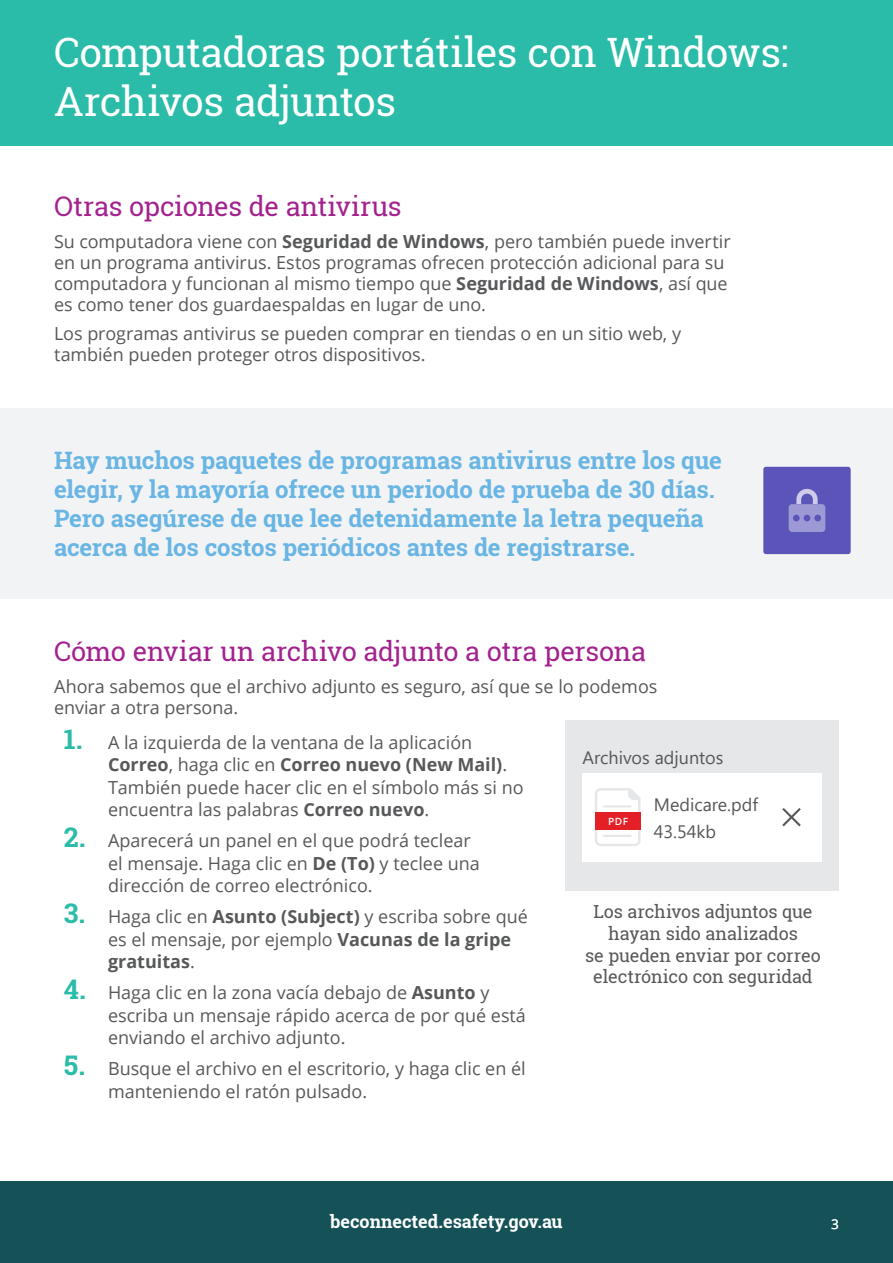
<style>
.page{position:relative;width:893px;height:1263px;background:#fff}
.page>*{position:absolute;margin:0;border:0;box-sizing:border-box;transform-origin:0 0}
.t1{font:40.5px/48.6px "Roboto Slab";letter-spacing:-.015em;color:#fff}
.t2{font:27px "Roboto Slab";letter-spacing:-.01em;color:#a3228e}
.t3{font:700 24px/28.8px "Roboto Slab";letter-spacing:-.01em;color:#69b5e4}
.t4{font:18px/22.5px "Open Sans";color:#57585a}
.t5{font:18px/21.6px "Roboto Slab";letter-spacing:-.005em;color:#57585a;text-align:center}
.t6{font:18px/26.7px "Segoe UI";color:#57585a}
.t7{font:700 18px "Roboto Slab";color:#fff}
.t8{font:13.5px "Open Sans";color:#fff}
.t9{font:600 9.9px "Open Sans";color:#fff}
.s1{font-weight:700}
.s2{font-family:"Roboto Slab";font-weight:700;font-size:27px;color:#2abca8}
</style>
<div class="page">
<div style="left:0;top:1181px;width:893px;height:82px;background:#155257"></div>
<div style="left:0;top:0;width:893px;height:145px;background:#2abca8"></div>
<div style="left:0;top:408px;width:893px;height:191px;background:#f2f3f4"></div>
<div style="left:763px;top:467px;width:88px;height:87px;background:#5c55b9;border-radius:3px"></div>
<svg style="left:796px;top:489px;width:22px;height:15px"></svg>
<div style="left:789px;top:504px;width:36px;height:28px;background:#9c99d4;border-radius:3px"></div>
<svg style="left:804px;top:515px;width:6px;height:6px"></svg>
<div style="left:814px;top:515px;width:7px;height:6px;background:#5c55b9;border-radius:50%"></div>
<div style="left:793px;top:515px;width:7px;height:6px;background:#5c55b9;border-radius:50%"></div>
<div style="left:566px;top:721px;width:273px;height:170px;background:#e6e7e9"></div>
<div style="left:583px;top:773px;width:239px;height:88px;background:#fff"></div>
<svg style="left:595px;top:788px;width:46px;height:58px"></svg>
<hr style="left:603px;top:805px;width:29px;height:2px;background:#e6e7e9">
<hr style="left:603px;top:835px;width:29px;height:2px;background:#e6e7e9">
<div style="left:595px;top:812px;width:46px;height:18px;background:#e22025"></div>
<svg style="left:782px;top:808px;width:19px;height:19px"></svg>
<h1 class="t1" style="left:54px;top:28px;width:736px">Computadoras portátiles con Windows:<br>Archivos adjuntos</h1>
<h2 class="t2" style="left:54px;top:188px;width:349px">Otras opciones de antivirus</h2>
<p class="t4" style="left:54px;top:230px;width:678px;line-height:21px">Su computadora viene con <span class="s1">Seguridad de Windows</span>, pero también puede invertir en un programa antivirus. Estos programas ofrecen protección adicional para su computadora y funcionan al mismo tiempo que <span class="s1">Seguridad de Windows</span>, así que es como tener dos guardaespaldas en lugar de uno.</p>
<p class="t4" style="left:54px;top:323px;width:629px;line-height:21px">Los programas antivirus se pueden comprar en tiendas o en un sitio web, y también pueden proteger otros dispositivos.</p>
<h3 class="t3" style="left:54px;top:446px;width:669px">Hay muchos paquetes de programas antivirus entre los que elegir, y la mayoría ofrece un periodo de prueba de 30 días.<br>Pero asegúrese de que lee detenidamente la letra pequeña acerca de los costos periódicos antes de registrarse.</h3>
<h2 class="t2" style="left:54px;top:633px;width:593px">Cómo enviar un archivo adjunto a otra persona</h2>
<p class="t4" style="left:54px;top:675px;width:605px;line-height:21px">Ahora sabemos que el archivo adjunto es seguro, así que se lo podemos enviar a otra persona.</p>
<p class="t4" style="left:108px;top:730px;width:417px;text-indent:-44px"><span class="s2">1.</span> A la izquierda de la ventana de la aplicación <span class="s1">Correo</span>, haga clic en <span class="s1">Correo nuevo (New Mail)</span>.<br>También puede hacer clic en el símbolo más si no encuentra las palabras <span class="s1">Correo nuevo</span>.</p>
<p class="t4" style="left:108px;top:829px;width:373px;text-indent:-44px"><span class="s2">2.</span> Aparecerá un panel en el que podrá teclear el mensaje. Haga clic en <span class="s1">De (To)</span> y teclee una dirección de correo electrónico.</p>
<p class="t6" style="left:583px;top:744px;width:142px">Archivos adjuntos</p>
<p class="t6" style="left:654px;top:791px;width:106px">Medicare.pdf<br>43.54kb</p>
<p class="t9" style="left:608px;top:815px;width:22px">PDF</p>
<p class="t4" style="left:108px;top:905px;width:421px;text-indent:-44px"><span class="s2">3.</span> Haga clic en <span class="s1">Asunto (Subject)</span> y escriba sobre qué es el mensaje, por ejemplo <span class="s1">Vacunas de la gripe gratuitas</span>.</p>
<p class="t5" style="left:585px;top:901px;width:237px">Los archivos adjuntos que hayan sido analizados<br>se pueden enviar por correo electrónico con seguridad</p>
<p class="t4" style="left:108px;top:981px;width:419px;text-indent:-44px"><span class="s2">4.</span> Haga clic en la zona vacía debajo de <span class="s1">Asunto</span> y escriba un mensaje rápido acerca de por qué está enviando el archivo adjunto.</p>
<p class="t4" style="left:108px;top:1057px;width:419px;text-indent:-44px"><span class="s2">5.</span> Busque el archivo en el escritorio, y haga clic en él manteniendo el ratón pulsado.</p>
<p class="t7" style="left:330px;top:1209px;width:234px">beconnected.esafety.gov.au</p>
<p class="t8" style="left:831px;top:1214px;width:9px">3</p>
</div>
